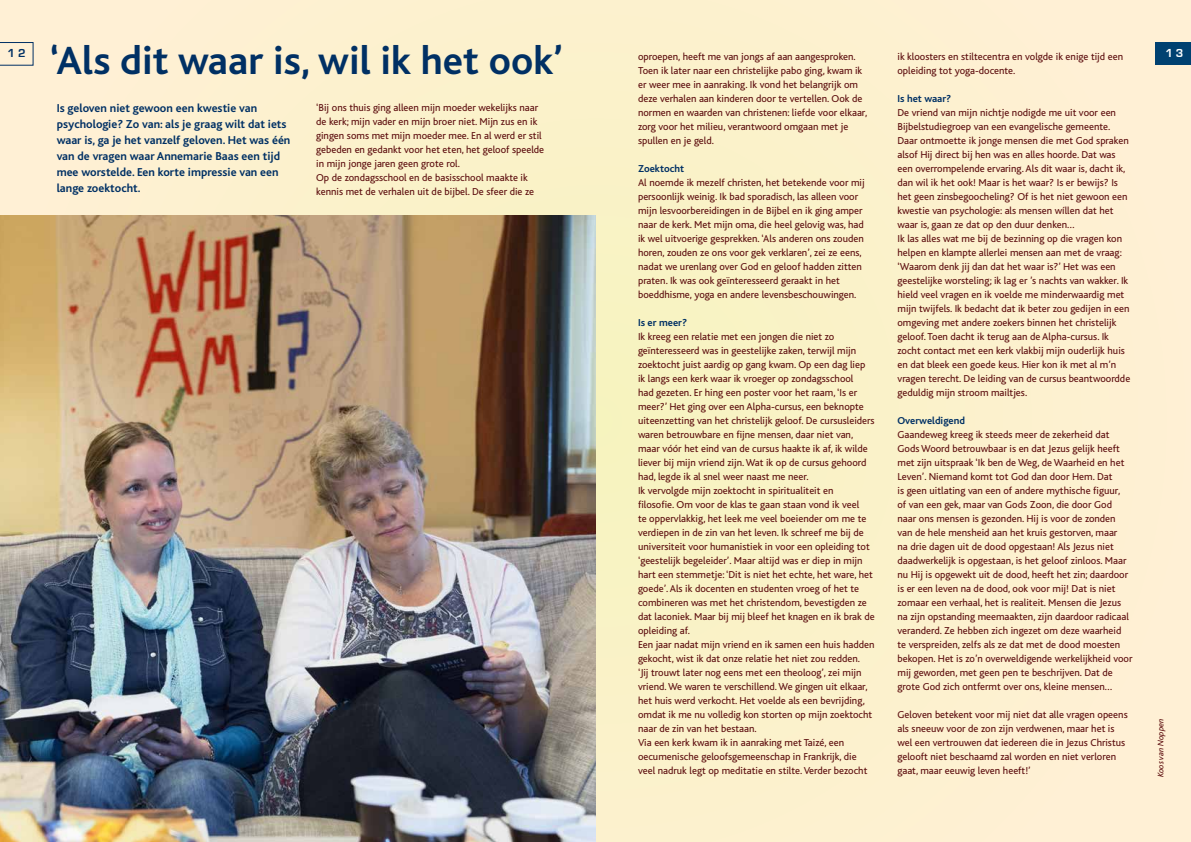
<style>
.page{position:relative;width:1191px;height:842px;background:#fcf1ce}
.page>*{position:absolute;margin:0;border:0;box-sizing:border-box;transform-origin:0 0}
.t1{font:700 41px "Bliss";color:#003064}
.t2{font:700 12px/16px "Bliss";color:#003064}
.t3{font:700 12px "Eurostile";color:#003064}
.t4{font:700 12px "Eurostile";color:#fff}
.t5{font:10.5px/14px "Bliss";color:#5c0d0e}
.t6{font:700 10.5px "Bliss";color:#003064}
.t7{font:italic 8.5px "Bliss";color:#5c0d0e}
</style>
<div class="page">
<div style="left:1155px;top:43px;width:36px;height:22px;background:#004171"></div>
<svg style="left:0;top:42px;width:34px;height:24px"></svg>
<img style="left:0;top:215px;width:595px;height:627px">
<h1 class="t1" style="left:50px;top:39px;width:514px">‘Als dit waar is, wil ik het ook’</h1>
<p class="t2" style="left:57px;top:100px;width:235px">Is geloven niet gewoon een kwestie van psychologie? Zo van: als je graag wilt dat iets waar is, ga je het vanzelf geloven. Het was één van de vragen waar Annemarie Baas een tijd mee worstelde. Een korte impressie van een lange zoektocht.</p>
<p class="t5" style="left:316px;top:100px;width:230px">‘Bij ons thuis ging alleen mijn moeder wekelijks naar de kerk; mijn vader en mijn broer niet. Mijn zus en ik gingen soms met mijn moeder mee. En al werd er stil gebeden en gedankt voor het eten, het geloof speelde in mijn jonge jaren geen grote rol.<br>Op de zondagsschool en de basisschool maakte ik kennis met de verhalen uit de bijbel. De sfeer die ze</p>
<p class="t3" style="left:8px;top:46px;width:20px">12</p>
<p class="t4" style="left:1165px;top:46px;width:20px">13</p>
<p class="t5" style="left:897px;top:50px;width:227px">ik kloosters en stiltecentra en volgde ik enige tijd een opleiding tot yoga-docente.</p>
<p class="t6" style="left:897px;top:93px;width:55px">Is het waar?</p>
<p class="t5" style="left:897px;top:106px;width:234px">De vriend van mijn nichtje nodigde me uit voor een Bijbelstudiegroep van een evangelische gemeente.<br>Daar ontmoette ik jonge mensen die met God spraken alsof Hij direct bij hen was en alles hoorde. Dat was een overrompelende ervaring. Als dit waar is, dacht ik, dan wil ik het ook! Maar is het waar? Is er bewijs? Is het geen zinsbegoocheling? Of is het niet gewoon een kwestie van psychologie: als mensen wíllen dat het waar is, gaan ze dat op den duur denken…<br>Ik las alles wat me bij de bezinning op die vragen kon helpen en klampte allerlei mensen aan met de vraag: ‘Waarom denk jij dan dat het waar is?’ Het was een geestelijke worsteling; ik lag er ’s nachts van wakker. Ik hield veel vragen en ik voelde me minderwaardig met mijn twijfels. Ik bedacht dat ik beter zou gedijen in een omgeving met andere zoekers binnen het christelijk geloof. Toen dacht ik terug aan de Alpha-cursus. Ik zocht contact met een kerk vlakbij mijn ouderlijk huis en dat bleek een goede keus. Hier kon ik met al m’n vragen terecht. De leiding van de cursus beantwoordde geduldig mijn stroom mailtjes.</p>
<p class="t6" style="left:897px;top:415px;width:69px">Overweldigend</p>
<p class="t5" style="left:897px;top:428px;width:236px">Gaandeweg kreeg ik steeds meer de zekerheid dat Gods Woord betrouwbaar is en dat Jezus gelijk heeft met zijn uitspraak ‘Ik ben de Weg, de Waarheid en het Leven’. Niemand komt tot God dan door Hem. Dat<br>is geen uitlating van een of andere mythische figuur,<br>of van een gek, maar van Gods Zoon, die door God naar ons mensen is gezonden. Hij is voor de zonden van de hele mensheid aan het kruis gestorven, maar<br>na drie dagen uit de dood opgestaan! Als Jezus niet daadwerkelijk is opgestaan, is het geloof zinloos. Maar nu Hij is opgewekt uit de dood, heeft het zin; daardoor is er een leven na de dood, ook voor mij! Dat is niet zomaar een verhaal, het is realiteit. Mensen die Jezus na zijn opstanding meemaakten, zijn daardoor radicaal veranderd. Ze hebben zich ingezet om deze waarheid te verspreiden, zelfs als ze dat met de dood moesten bekopen. Het is zo’n overweldigende werkelijkheid voor mij geworden, met geen pen te beschrijven. Dat de grote God zich ontfermt over ons, kleine mensen…</p>
<p class="t5" style="left:897px;top:707px;width:232px">Geloven betekent voor mij niet dat alle vragen opeens als sneeuw voor de zon zijn verdwenen, maar het is wel een vertrouwen dat iedereen die in Jezus Christus gelooft niet beschaamd zal worden en niet verloren gaat, maar eeuwig leven heeft!’</p>
<p class="t7" style="left:1156px;top:777px;width:60px;rotate:-90deg">Koos van Noppen</p>
<p class="t5" style="left:638px;top:50px;width:231px">oproepen, heeft me van jongs af aan aangesproken.<br>Toen ik later naar een christelijke pabo ging, kwam ik er weer mee in aanraking. Ik vond het belangrijk om deze verhalen aan kinderen door te vertellen. Ook de normen en waarden van christenen: liefde voor elkaar, zorg voor het milieu, verantwoord omgaan met je spullen en je geld.</p>
<p class="t6" style="left:638px;top:163px;width:48px">Zoektocht</p>
<p class="t5" style="left:638px;top:176px;width:228px">Al noemde ik mezelf christen, het betekende voor mij persoonlijk weinig. Ik bad sporadisch, las alleen voor mijn lesvoorbereidingen in de Bijbel en ik ging amper naar de kerk. Met mijn oma, die heel gelovig was, had ik wel uitvoerige gesprekken. ‘Als anderen ons zouden horen, zouden ze ons voor gek verklaren’, zei ze eens, nadat we urenlang over God en geloof hadden zitten praten. Ik was ook geïnteresseerd geraakt in het boeddhisme, yoga en andere levensbeschouwingen.</p>
<p class="t6" style="left:638px;top:317px;width:51px">Is er meer?</p>
<p class="t5" style="left:638px;top:330px;width:238px">Ik kreeg een relatie met een jongen die niet zo geïnteresseerd was in geestelijke zaken, terwijl mijn zoektocht juist aardig op gang kwam. Op een dag liep ik langs een kerk waar ik vroeger op zondagsschool<br>had gezeten. Er hing een poster voor het raam, ‘Is er meer?’ Het ging over een Alpha-cursus, een beknopte uiteenzetting van het christelijk geloof. De cursusleiders waren betrouwbare en fijne mensen, daar niet van, maar vóór het eind van de cursus haakte ik af, ik wilde liever bij mijn vriend zijn. Wat ik op de cursus gehoord had, legde ik al snel weer naast me neer.<br>Ik vervolgde mijn zoektocht in spiritualiteit en<br>filosofie. Om voor de klas te gaan staan vond ik veel<br>te oppervlakkig, het leek me veel boeiender om me te verdiepen in de zin van het leven. Ik schreef me bij de universiteit voor humanistiek in voor een opleiding tot ‘geestelijk begeleider’. Maar altijd was er diep in mijn hart een stemmetje: ‘Dit is niet het echte, het ware, het goede’. Als ik docenten en studenten vroeg of het te combineren was met het christendom, bevestigden ze dat laconiek. Maar bij mij bleef het knagen en ik brak de opleiding af.<br>Een jaar nadat mijn vriend en ik samen een huis hadden gekocht, wist ik dat onze relatie het niet zou redden.<br>‘Jij trouwt later nog eens met een theoloog’, zei mijn vriend. We waren te verschillend. We gingen uit elkaar, het huis werd verkocht. Het voelde als een bevrijding, omdat ik me nu volledig kon storten op mijn zoektocht naar de zin van het bestaan.<br>Via een kerk kwam ik in aanraking met Taizé, een oecumenische geloofsgemeenschap in Frankrijk, die veel nadruk legt op meditatie en stilte. Verder bezocht</p>
</div>
